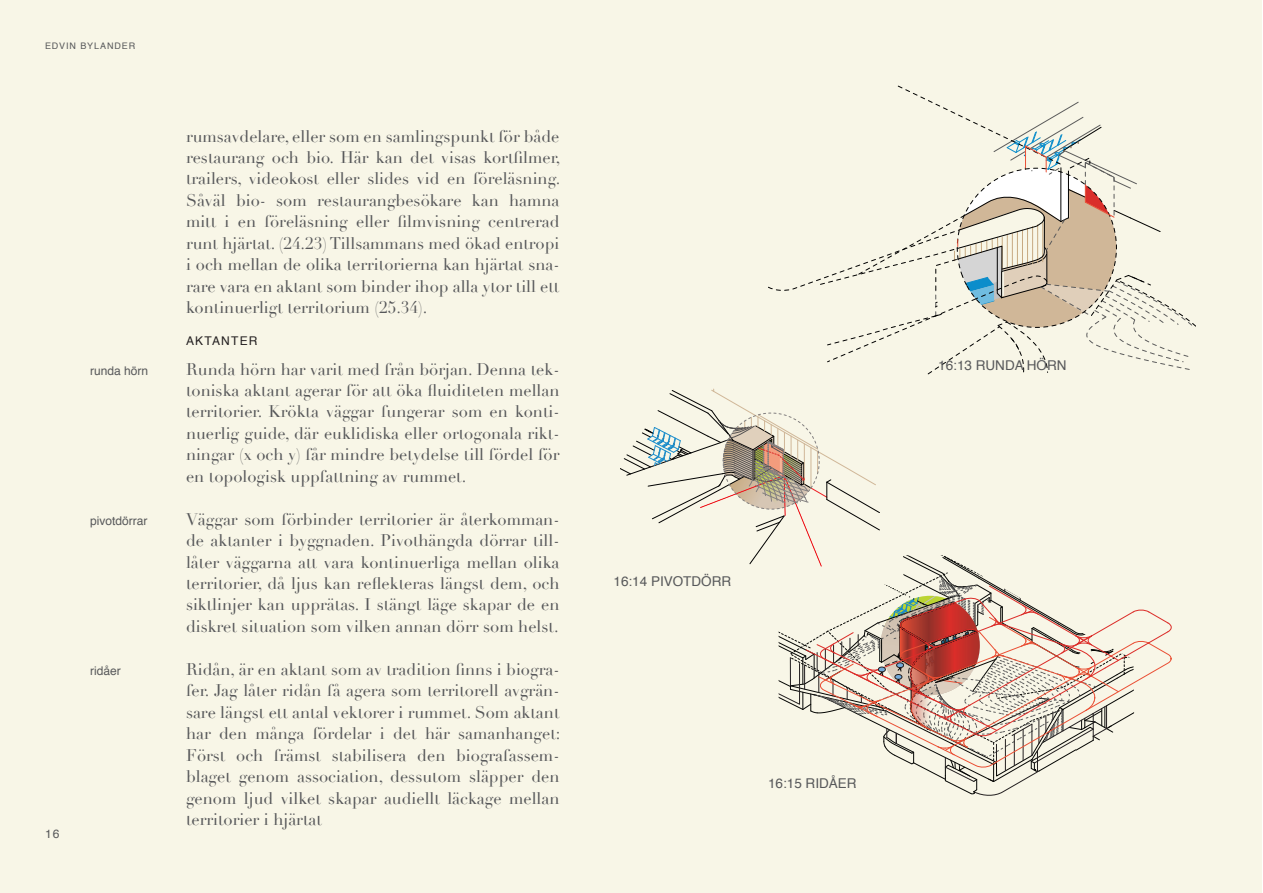
<style>
.page{position:relative;width:1263px;height:893px;background:#fff}
.page>*{position:absolute;margin:0;border:0;box-sizing:border-box;transform-origin:0 0}
.t1{font:16.5px/21.5px "Didot";color:#57585a;text-align:justify}
.t2{font:13.5px "Helvetica";color:#57585a}
.t3{font:12px "Helvetica";color:#57585a}
.t4{font:12px "Helvetica";color:#231f20}
.t5{font:9px "Helvetica";letter-spacing:.1em;color:#57585a}
</style>
<div class="page">
<div style="left:0;top:0;width:1262px;height:893px;background:#f8f6e7"></div>
<svg style="left:768px;top:85px;width:428px;height:289px"></svg>
<svg style="left:620px;top:389px;width:552px;height:407px"></svg>
<p class="t5" style="left:45px;top:39px;width:57px">Edvin bylander</p>
<p class="t1" style="left:186px;top:125px;width:376px">rumsavdelare, eller som en samlingspunkt för både restaurang och bio. Här kan det visas kortfilmer, trailers, videokost eller slides vid en föreläsning.<br>Såväl bio- som restaurangbesökare kan hamna mitt i en föreläsning eller filmvisning centrerad runt hjärtat. (24.23) Tillsammans med ökad entropi i och mellan de olika territorierna kan hjärtat sna&shy;rare vara en aktant som binder ihop alla ytor till ett kontinuerligt territorium (25.34).</p>
<p class="t4" style="left:186px;top:331px;width:19px">Aktanter</p>
<p class="t3" style="left:45px;top:825px;width:16px">16</p>
<p class="t3" style="left:90px;top:361px;width:60px">runda hörn</p>
<p class="t1" style="left:186px;top:358px;width:375px">Runda hörn har varit med från början. Denna tek&shy;toniska aktant agerar för att öka fluiditeten mellan territorier. Krökta väggar fungerar som en konti&shy;nuerlig guide, där euklidiska eller ortogonala rikt&shy;ningar (x och y) får mindre betydelse till fördel för en topologisk uppfattning av rummet.</p>
<p class="t3" style="left:90px;top:511px;width:59px">pivotdörrar</p>
<p class="t1" style="left:186px;top:509px;width:375px">Väggar som förbinder territorier är återkomman&shy;de aktanter i byggnaden. Pivothängda dörrar til - låter väggarna att vara kontinuerliga mellan olika territorier, då ljus kan reflekteras längst dem, och siktlinjer kan upprätas. I stängt läge skapar de en diskret situation som vilken annan dörr som helst.</p>
<p class="t3" style="left:90px;top:661px;width:32px">ridåer</p>
<p class="t1" style="left:186px;top:659px;width:376px">Ridån, är en aktant som av tradition finns i biogra&shy;fer. Jag låter ridån få agera som territorell avgrän&shy;sare längst ett antal vektorer i rummet. Som aktant har den många fördelar i det här samanhanget:<br>Först och främst stabilisera den biografassem&shy;blaget genom association, dessutom släpper den genom ljud vilket skapar audiellt läckage mellan territorier i hjärtat</p>
<p class="t2" style="left:613px;top:571px;width:119px">16:14 PIVOTDÖRR</p>
<p class="t2" style="left:768px;top:772px;width:90px">16:15 RIDÅER</p>
<p class="t2" style="left:938px;top:355px;width:130px">16:13 RUNDA HÖRN</p>
</div>
